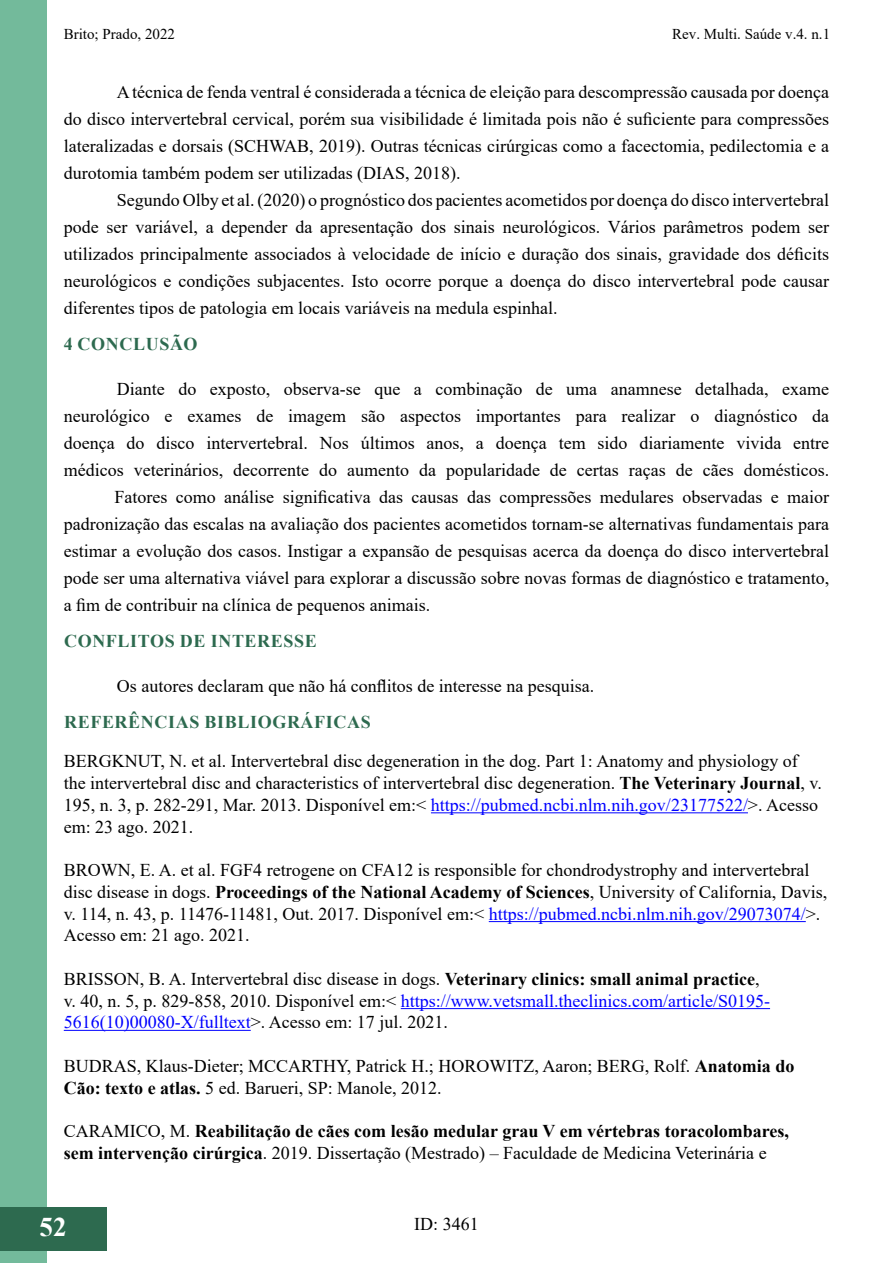
<style>
.page{position:relative;width:893px;height:1263px;background:#fff}
.page>*{position:absolute;margin:0;border:0;box-sizing:border-box;transform-origin:0 0}
.t1{font:700 27px "Times New Roman";color:#fff}
.t2{font:18px/21.8px "Times New Roman";color:#000}
.t3{font:700 18px/21.8px "Times New Roman";color:#000}
.t4{font:700 18px "Times New Roman";letter-spacing:.035em;color:#2d6a4f}
.t5{font:15px "Times New Roman";color:#000}
.s1{font-weight:700}
.s2{color:#00f}
.s3{font-weight:400}
</style>
<div class="page">
<div style="left:0;top:1px;width:47px;height:1262px;background:#73ba9b"></div>
<div style="left:0;top:1207px;width:106px;height:43px;background:#2d6a4f"></div>
<hr style="left:431px;top:812px;width:317px;height:1px;background:#00f">
<hr style="left:489px;top:921px;width:317px;height:1px;background:#00f">
<hr style="left:401px;top:1008px;width:369px;height:1px;background:#00f">
<hr style="left:64px;top:1030px;width:187px;height:1px;background:#00f">
<p class="t5" style="left:64px;top:24px;width:113px">Brito; Prado, 2022</p>
<p class="t5" style="left:672px;top:24px;width:159px">Rev. Multi. Saúde v.4. n.1</p>
<p class="t2" style="left:64px;top:77px;width:767px;line-height:27px;text-align:justify;text-indent:53px">A técnica de fenda ventral é considerada a técnica de eleição para descompressão causada por doença do disco intervertebral cervical, porém sua visibilidade é limitada pois não é suficiente para compressões lateralizadas e dorsais (SCHWAB, 2019). Outras técnicas cirúrgicas como a facectomia, pedilectomia e a durotomia também podem ser utilizadas (DIAS, 2018).</p>
<p class="t2" style="left:64px;top:185px;width:767px;line-height:27px;text-align:justify;text-indent:53px">Segundo Olby et al. (2020) o prognóstico dos pacientes acometidos por doença do disco intervertebral pode ser variável, a depender da apresentação dos sinais neurológicos. Vários parâmetros podem ser utilizados principalmente associados à velocidade de início e duração dos sinais, gravidade dos déficits neurológicos e condições subjacentes. Isto ocorre porque a doença do disco intervertebral pode causar diferentes tipos de patologia em locais variáveis na medula espinhal.</p>
<p class="t4" style="left:64px;top:331px;width:135px">4 CONCLUSÃO</p>
<p class="t2" style="left:117px;top:377px;width:714px">Diante do exposto, observa-se que a combinação de uma anamnese detalhada, exame</p>
<p class="t2" style="left:64px;top:404px;width:767px">neurológico e exames de imagem são aspectos importantes para realizar o diagnóstico da</p>
<p class="t2" style="left:64px;top:431px;width:767px">doença do disco intervertebral. Nos últimos anos, a doença tem sido diariamente vivida entre</p>
<p class="t2" style="left:64px;top:458px;width:767px">médicos veterinários, decorrente do aumento da popularidade de certas raças de cães domésticos.</p>
<p class="t2" style="left:114px;top:485px;width:716px">Fatores como análise significativa das causas das compressões medulares observadas e maior</p>
<p class="t2" style="left:64px;top:512px;width:767px">padronização das escalas na avaliação dos pacientes acometidos tornam-se alternativas fundamentais para</p>
<p class="t2" style="left:64px;top:539px;width:767px">estimar a evolução dos casos. Instigar a expansão de pesquisas acerca da doença do disco intervertebral</p>
<p class="t2" style="left:64px;top:566px;width:767px">pode ser uma alternativa viável para explorar a discussão sobre novas formas de diagnóstico e tratamento,</p>
<p class="t2" style="left:64px;top:593px;width:368px">a fim de contribuir na clínica de pequenos animais.</p>
<p class="t4" style="left:64px;top:628px;width:254px">CONFLITOS DE INTERESSE</p>
<p class="t2" style="left:117px;top:674px;width:479px">Os autores declaram que não há conflitos de interesse na pesquisa.</p>
<p class="t4" style="left:64px;top:709px;width:308px">REFERÊNCIAS BIBLIOGRÁFICAS</p>
<p class="t2" style="left:64px;top:750px;width:760px">BERGKNUT, N. et al. Intervertebral disc degeneration in the dog. Part 1: Anatomy and physiology of the intervertebral disc and characteristics of intervertebral disc degeneration. <span class="s1">The Veterinary Journal</span>, v.<br>195, n. 3, p. 282-291, Mar. 2013. Disponível em:&lt; <span class="s2">https://pubmed.ncbi.nlm.nih.gov/23177522/</span>&gt;. Acesso em: 23 ago. 2021.</p>
<p class="t2" style="left:64px;top:859px;width:765px">BROWN, E. A. et al. FGF4 retrogene on CFA12 is responsible for chondrodystrophy and intervertebral disc disease in dogs. <span class="s1">Proceedings of the National Academy of Sciences</span>, University of California, Davis, v. 114, n. 43, p. 11476-11481, Out. 2017. Disponível em:&lt; <span class="s2">https://pubmed.ncbi.nlm.nih.gov/29073074/</span>&gt;.<br>Acesso em: 21 ago. 2021.</p>
<p class="t2" style="left:64px;top:967px;width:708px">BRISSON, B. A. Intervertebral disc disease in dogs. <span class="s1">Veterinary clinics: small animal practice</span>, v. 40, n. 5, p. 829-858, 2010. Disponível em:&lt; <span class="s2">https://www.vetsmall.theclinics.com/article/S0195-<br>5616(10)00080-X/fulltext</span>&gt;. Acesso em: 17 jul. 2021.</p>
<p class="t2" style="left:64px;top:1054px;width:732px">BUDRAS, Klaus-Dieter; MCCARTHY, Patrick H.; HOROWITZ, Aaron; BERG, Rolf. <span class="s1">Anatomia do<br>Cão: texto e atlas.</span> 5 ed. Barueri, SP: Manole, 2012.</p>
<p class="t3" style="left:64px;top:1120px;width:727px"><span class="s3">CARAMICO, M.</span> Reabilitação de cães com lesão medular grau V em vértebras toracolombares, sem intervenção cirúrgica<span class="s3">. 2019. Dissertação (Mestrado) – Faculdade de Medicina Veterinária e</span></p>
<h1 class="t1" style="left:40px;top:1207px;width:28px">52</h1>
<p class="t2" style="left:414px;top:1213px;width:66px">ID: 3461</p>
</div>
